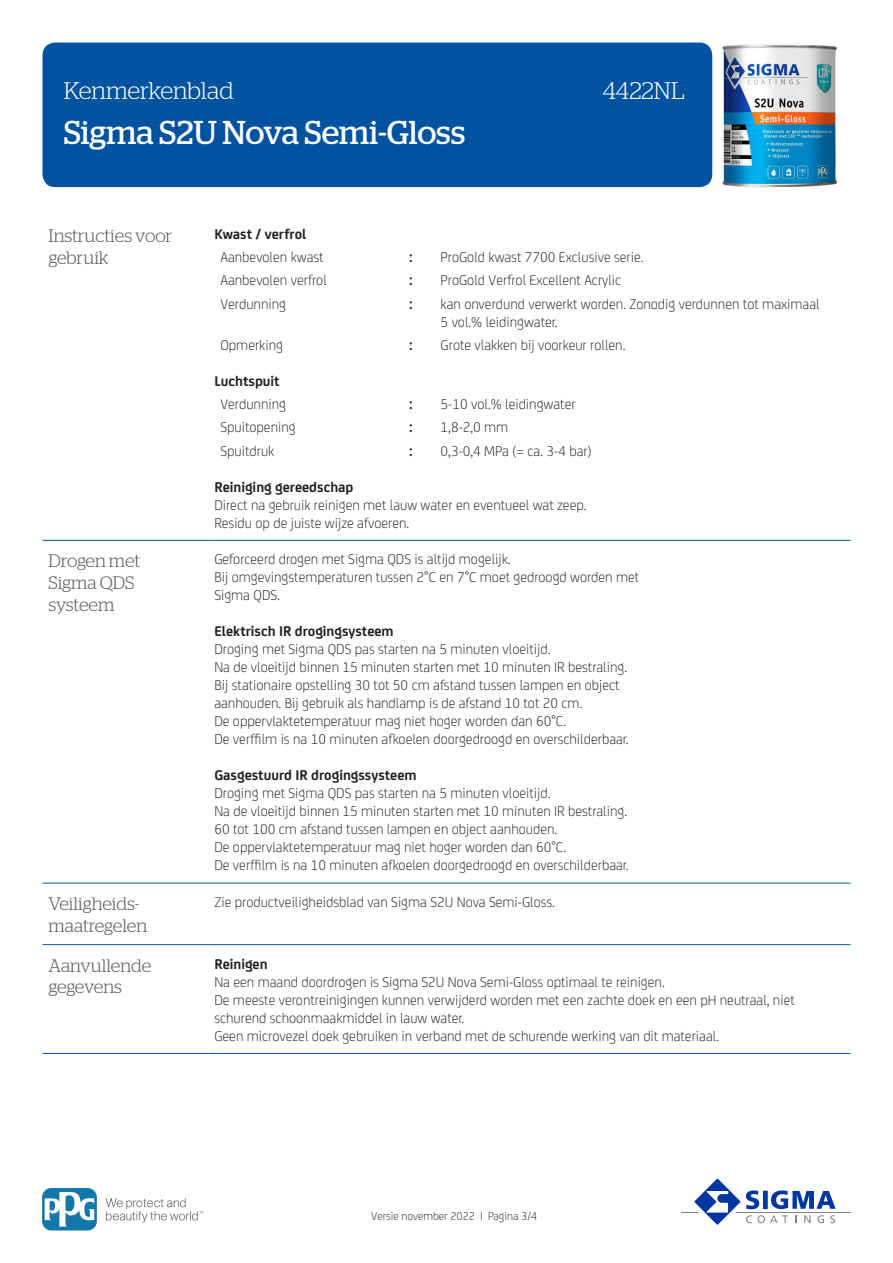
<style>
.page{position:relative;width:893px;height:1263px;background:#fff}
.page>*{position:absolute;margin:0;border:0;box-sizing:border-box;transform-origin:0 0}
.t1{font:33px "Stag";color:#fff}
.t2{font:300 24px "Stag";color:#fff}
.KOP{font:300 18px/21.6px "Stag";color:#57585a}
.BODY{font:300 15px/18px "FS Joey";color:#231f20}
.BODY-2{font:700 15px "FS Joey";color:#231f20}
.t3{font:300 12px "FS Joey";color:#231f20}
.s1{font-weight:700}
</style>
<div class="page">
<div style="left:43px;top:43px;width:669px;height:144px;background:#0153a0;border-radius:13px"></div>
<hr style="left:681px;top:1211px;width:169px;height:1px;background:#808285">
<svg style="left:689px;top:1178px;width:147px;height:47px"></svg>
<svg style="left:106px;top:1198px;width:97px;height:24px"></svg>
<svg style="left:43px;top:1188px;width:54px;height:42px"></svg>
<svg style="left:45px;top:1191px;width:49px;height:35px"></svg>
<hr style="left:43px;top:540px;width:165px;height:1px;background:#0153a0">
<hr style="left:208px;top:540px;width:642px;height:1px;background:#0153a0">
<hr style="left:43px;top:883px;width:165px;height:1px;background:#0153a0">
<hr style="left:208px;top:883px;width:642px;height:1px;background:#0153a0">
<hr style="left:43px;top:944px;width:165px;height:1px;background:#0153a0">
<hr style="left:208px;top:944px;width:642px;height:1px;background:#0153a0">
<hr style="left:43px;top:1053px;width:165px;height:1px;background:#0153a0">
<hr style="left:208px;top:1053px;width:642px;height:1px;background:#0153a0">
<img style="left:722px;top:44px;width:115px;height:143px">
<h2 class="t2" style="left:64px;top:77px;width:171px">Kenmerkenblad</h2>
<h2 class="t2" style="left:603px;top:77px;width:83px">4422NL</h2>
<h1 class="t1" style="left:64px;top:114px;width:403px">Sigma S2U Nova Semi-Gloss</h1>
<p class="KOP" style="left:49px;top:225px;width:125px">Instructies voor gebruik</p>
<p class="BODY-2" style="left:214px;top:223px;width:94px">Kwast / verfrol</p>
<p class="BODY" style="left:220px;top:247px;width:105px">Aanbevolen kwast</p>
<p class="BODY-2" style="left:409px;top:246px;width:5px">:</p>
<p class="BODY" style="left:441px;top:247px;width:205px">ProGold kwast 7700 Exclusive serie.</p>
<p class="BODY" style="left:220px;top:270px;width:108px">Aanbevolen verfrol</p>
<p class="BODY-2" style="left:409px;top:269px;width:5px">:</p>
<p class="BODY" style="left:441px;top:270px;width:182px">ProGold Verfrol Excellent Acrylic</p>
<p class="BODY" style="left:220px;top:294px;width:67px">Verdunning</p>
<p class="BODY-2" style="left:409px;top:292px;width:5px">:</p>
<p class="BODY" style="left:441px;top:294px;width:380px">kan onverdund verwerkt worden. Zonodig verdunnen tot maximaal<br>5 vol.% leidingwater.</p>
<p class="BODY" style="left:220px;top:335px;width:64px">Opmerking</p>
<p class="BODY-2" style="left:409px;top:334px;width:5px">:</p>
<p class="BODY" style="left:441px;top:335px;width:186px">Grote vlakken bij voorkeur rollen.</p>
<p class="BODY-2" style="left:214px;top:370px;width:67px">Luchtspuit</p>
<p class="BODY" style="left:220px;top:394px;width:67px">Verdunning</p>
<p class="BODY-2" style="left:409px;top:393px;width:5px">:</p>
<p class="BODY" style="left:441px;top:394px;width:136px">5-10 vol.% leidingwater</p>
<p class="BODY" style="left:220px;top:417px;width:77px">Spuitopening</p>
<p class="BODY-2" style="left:409px;top:416px;width:5px">:</p>
<p class="BODY" style="left:441px;top:417px;width:69px">1,8-2,0 mm</p>
<p class="BODY" style="left:220px;top:441px;width:55px">Spuitdruk</p>
<p class="BODY-2" style="left:409px;top:439px;width:5px">:</p>
<p class="BODY" style="left:441px;top:441px;width:153px">0,3-0,4 MPa (= ca. 3-4 bar)</p>
<p class="BODY" style="left:214px;top:477px;width:374px"><span class="s1">Reiniging gereedschap<br></span>Direct na gebruik reinigen met lauw water en eventueel wat zeep.<br>Residu op de juiste wijze afvoeren.</p>
<p class="KOP" style="left:49px;top:550px;width:93px">Drogen met<br>Sigma QDS systeem</p>
<p class="BODY" style="left:214px;top:549px;width:426px">Geforceerd drogen met Sigma QDS is altijd mogelijk.<br>Bij omgevingstemperaturen tussen 2°C en 7°C moet gedroogd worden met<br>Sigma QDS.</p>
<p class="BODY" style="left:214px;top:621px;width:416px"><span class="s1">Elektrisch IR drogingsysteem<br></span>Droging met Sigma QDS pas starten na 5 minuten vloeitijd.<br>Na de vloeitijd binnen 15 minuten starten met 10 minuten IR bestraling.<br>Bij stationaire opstelling 30 tot 50 cm afstand tussen lampen en object aanhouden. Bij gebruik als handlamp is de afstand 10 tot 20 cm.<br>De oppervlaktetemperatuur mag niet hoger worden dan 60°C.<br>De verffilm is na 10 minuten afkoelen doorgedroogd en overschilderbaar.</p>
<p class="BODY" style="left:214px;top:765px;width:416px"><span class="s1">Gasgestuurd IR drogingssysteem<br></span>Droging met Sigma QDS pas starten na 5 minuten vloeitijd.<br>Na de vloeitijd binnen 15 minuten starten met 10 minuten IR bestraling.<br>60 tot 100 cm afstand tussen lampen en object aanhouden.<br>De oppervlaktetemperatuur mag niet hoger worden dan 60°C.<br>De verffilm is na 10 minuten afkoelen doorgedroogd en overschilderbaar.</p>
<p class="KOP" style="left:49px;top:893px;width:100px">Veiligheids&shy;maatregelen</p>
<p class="BODY" style="left:214px;top:892px;width:342px">Zie productveiligheidsblad van Sigma S2U Nova Semi-Gloss.</p>
<p class="KOP" style="left:49px;top:954px;width:104px">Aanvullende gegevens</p>
<p class="BODY" style="left:214px;top:954px;width:582px"><span class="s1">Reinigen<br></span>Na een maand doordrogen is Sigma S2U Nova Semi-Gloss optimaal te reinigen.<br>De meeste verontreinigingen kunnen verwijderd worden met een zachte doek en een pH neutraal, niet schurend schoonmaakmiddel in lauw water.<br>Geen microvezel doek gebruiken in verband met de schurende werking van dit materiaal.</p>
<p class="t3" style="left:371px;top:1208px;width:168px">Versie november 2022 | Pagina 3/4</p>
</div>
